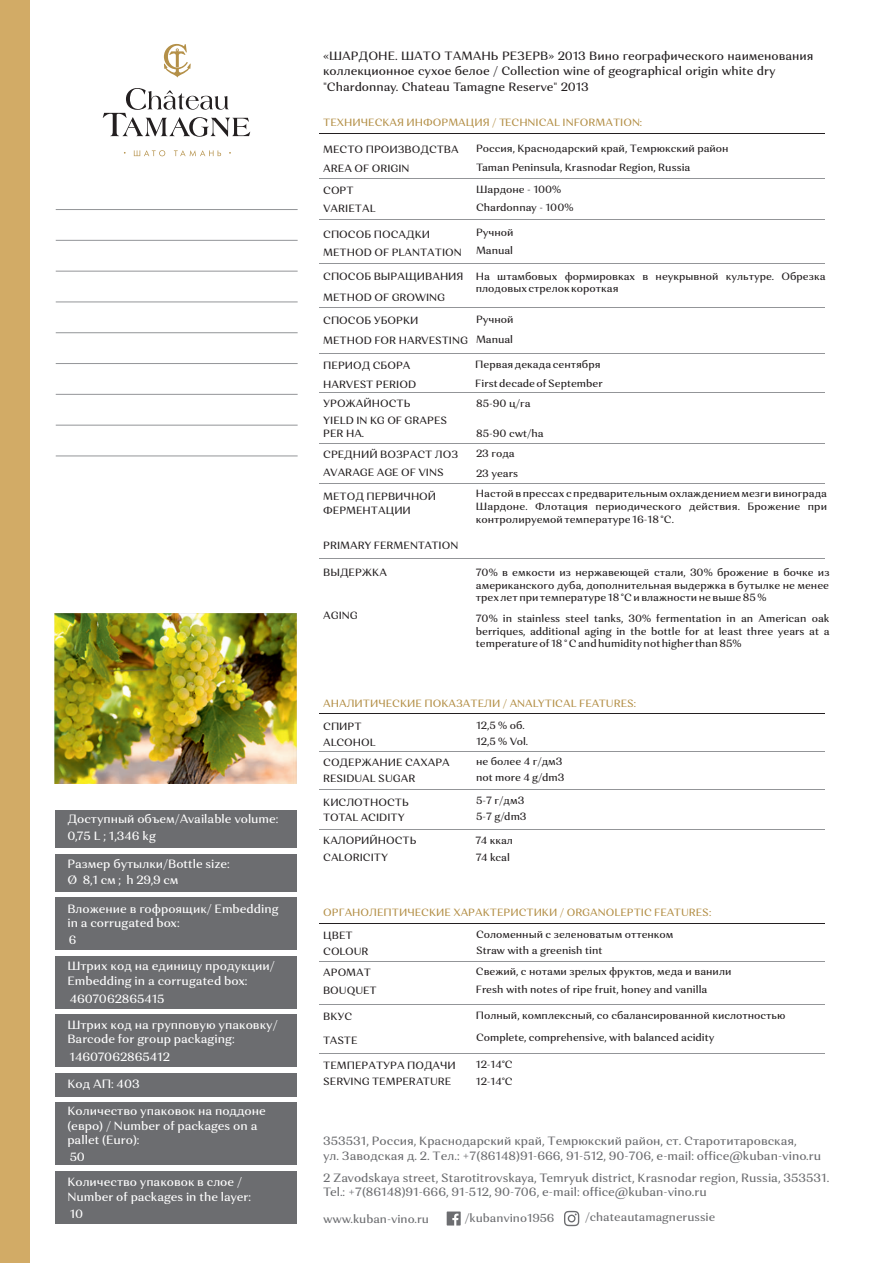
<style>
.page{position:relative;width:893px;height:1263px;background:#fff}
.page>*{position:absolute;margin:0;border:0;box-sizing:border-box;transform-origin:0 0}
.t1{font:500 12px/14.5px "Orchidea Pro";color:#fff}
.t2{font:500 12px/14.5px "Orchidea Pro";color:#6c6d70}
.t3{font:500 12px/15.6px "Orchidea Pro";color:#231f20}
.t4{font:500 11.7px "Orchidea Pro";color:#6c6d70}
.t5{font:500 10.5px/12.8px "Orchidea Pro";color:#231f20}
.t6{font:500 10.5px "Orchidea Pro";color:#b49048}
</style>
<div class="page">
<div style="left:0;top:0;width:30px;height:1263px;background:#d2ab66"></div>
<hr style="left:319px;top:133px;width:505px;height:1px;background:#231f20">
<hr style="left:319px;top:219px;width:505px;height:1px;background:#939598">
<hr style="left:319px;top:263px;width:505px;height:1px;background:#939598">
<hr style="left:319px;top:307px;width:505px;height:1px;background:#939598">
<hr style="left:319px;top:353px;width:505px;height:1px;background:#939598">
<hr style="left:319px;top:443px;width:505px;height:1px;background:#939598">
<hr style="left:319px;top:178px;width:505px;height:1px;background:#939598">
<hr style="left:319px;top:483px;width:505px;height:1px;background:#939598">
<hr style="left:319px;top:393px;width:505px;height:1px;background:#939598">
<hr style="left:319px;top:713px;width:505px;height:1px;background:#231f20">
<hr style="left:319px;top:789px;width:505px;height:1px;background:#939598">
<hr style="left:319px;top:829px;width:505px;height:1px;background:#939598">
<hr style="left:319px;top:752px;width:505px;height:1px;background:#939598">
<hr style="left:319px;top:923px;width:505px;height:1px;background:#231f20">
<hr style="left:319px;top:1004px;width:505px;height:1px;background:#939598">
<hr style="left:319px;top:1053px;width:505px;height:1px;background:#939598">
<hr style="left:319px;top:961px;width:505px;height:1px;background:#939598">
<svg style="left:103px;top:88px;width:147px;height:49px"></svg>
<svg style="left:134px;top:150px;width:31px;height:6px"></svg>
<svg style="left:174px;top:150px;width:47px;height:6px"></svg>
<svg style="left:164px;top:44px;width:27px;height:33px"></svg>
<hr style="left:56px;top:209px;width:242px;height:1px;background:#939598">
<hr style="left:56px;top:240px;width:242px;height:1px;background:#939598">
<hr style="left:56px;top:271px;width:242px;height:1px;background:#939598">
<hr style="left:56px;top:301px;width:242px;height:1px;background:#939598">
<hr style="left:56px;top:332px;width:242px;height:1px;background:#939598">
<hr style="left:56px;top:363px;width:242px;height:1px;background:#939598">
<hr style="left:56px;top:394px;width:242px;height:1px;background:#939598">
<hr style="left:56px;top:425px;width:242px;height:1px;background:#939598">
<hr style="left:56px;top:455px;width:242px;height:1px;background:#939598">
<div style="left:55px;top:810px;width:241px;height:37px;background:#6c6d70"></div>
<div style="left:55px;top:854px;width:241px;height:37px;background:#6c6d70"></div>
<div style="left:55px;top:898px;width:241px;height:52px;background:#6c6d70"></div>
<div style="left:55px;top:956px;width:241px;height:52px;background:#6c6d70"></div>
<div style="left:55px;top:1014px;width:241px;height:52px;background:#6c6d70"></div>
<div style="left:55px;top:1073px;width:241px;height:23px;background:#6c6d70"></div>
<div style="left:55px;top:1102px;width:241px;height:63px;background:#6c6d70"></div>
<div style="left:55px;top:1171px;width:241px;height:53px;background:#6c6d70"></div>
<hr style="left:319px;top:559px;width:505px;height:1px;background:#939598">
<img style="left:55px;top:613px;width:242px;height:170px">
<svg style="left:447px;top:1211px;width:14px;height:14px"></svg>
<svg style="left:564px;top:1211px;width:15px;height:15px"></svg>
<p class="t1" style="left:67px;top:812px;width:213px;line-height:16.8px">Доступный объем/Available volume:<br>0,75 L ; 1,346 kg</p>
<p class="t1" style="left:67px;top:857px;width:164px;line-height:15.8px">Размер бутылки/Bottle size:<br>Ø 8,1 см ; h 29,9 см</p>
<p class="t1" style="left:67px;top:902px;width:213px">Вложение в гофроящик/ Embedding in a corrugated box:</p>
<p class="t1" style="left:67px;top:928px;width:209px;line-height:26.4px">6<br>Штрих код на единицу продукции/</p>
<p class="t1" style="left:67px;top:973px;width:182px;line-height:17.9px">Embedding in a corrugated box:<br>4607062865415</p>
<p class="t1" style="left:67px;top:1018px;width:212px">Штрих код на групповую упаковку/<br>Barcode for group packaging:</p>
<p class="t1" style="left:70px;top:1051px;width:102px">14607062865412</p>
<p class="t1" style="left:67px;top:1077px;width:74px">Код АП: 403</p>
<p class="t1" style="left:67px;top:1104px;width:200px">Количество упаковок на поддоне (евро) / Number of packages on a pallet (Euro):</p>
<p class="t1" style="left:67px;top:1146px;width:176px;line-height:24.9px">50<br>Количество упаковок в слое /</p>
<p class="t1" style="left:67px;top:1189px;width:185px;line-height:17.1px">Number of packages in the layer:<br>10</p>
<p class="t3" style="left:323px;top:49px;width:492px">«ШАРДОНЕ. ШАТО ТАМАНЬ РЕЗЕРВ» 2013 Вино географического наименования коллекционное сухое белое / Collection wine of geographical origin white dry "Chardonnay. Chateau Tamagne Reserve" 2013</p>
<p class="t6" style="left:323px;top:118px;width:320px">ТЕХНИЧЕСКАЯ ИНФОРМАЦИЯ / TECHNICAL INFORMATION:</p>
<p class="t5" style="left:323px;top:140px;width:137px;line-height:19.2px">МЕСТО ПРОИЗВОДСТВА<br>AREA OF ORIGIN</p>
<p class="t5" style="left:476px;top:143px;width:254px">Россия, Краснодарский край, Темрюкский район</p>
<p class="t5" style="left:476px;top:162px;width:216px">Taman Peninsula, Krasnodar Region, Russia</p>
<p class="t5" style="left:323px;top:183px;width:54px;line-height:17.4px">СОРТ<br>VARIETAL</p>
<p class="t5" style="left:476px;top:184px;width:87px">Шардоне - 100%</p>
<p class="t5" style="left:476px;top:202px;width:99px">Chardonnay - 100%</p>
<p class="t5" style="left:323px;top:226px;width:140px;line-height:17.7px">СПОСОБ ПОСАДКИ<br>METHOD OF PLANTATION</p>
<p class="t5" style="left:323px;top:268px;width:142px;line-height:20.1px">СПОСОБ ВЫРАЩИВАНИЯ<br>METHOD OF GROWING</p>
<p class="t5" style="left:323px;top:312px;width:146px;line-height:19.6px">СПОСОБ УБОРКИ<br>METHOD FOR HARVESTING</p>
<p class="t5" style="left:323px;top:356px;width:95px;line-height:19.5px">ПЕРИОД СБОРА<br>HARVEST PERIOD<br>УРОЖАЙНОСТЬ</p>
<p class="t5" style="left:323px;top:414px;width:125px;line-height:13.5px">YIELD IN KG OF GRAPES<br>PER HA.</p>
<p class="t5" style="left:323px;top:446px;width:136px;line-height:18.5px">СРЕДНИЙ ВОЗРАСТ ЛОЗ<br>AVARAGE AGE OF VINS</p>
<p class="t5" style="left:323px;top:491px;width:115px;line-height:13.5px">МЕТОД ПЕРВИЧНОЙ<br>ФЕРМЕНТАЦИИ</p>
<p class="t5" style="left:323px;top:540px;width:137px">PRIMARY FERMENTATION</p>
<p class="t5" style="left:476px;top:227px;width:39px">Ручной</p>
<p class="t5" style="left:476px;top:245px;width:39px">Manual</p>
<p class="t5" style="left:476px;top:271px;width:351px">На штамбовых формировках в неукрывной культуре. Обрезка плодовых стрелок короткая</p>
<p class="t5" style="left:476px;top:314px;width:39px">Ручной</p>
<p class="t5" style="left:476px;top:334px;width:39px">Manual</p>
<p class="t5" style="left:475px;top:358px;width:127px">Первая декада сентября</p>
<p class="t5" style="left:475px;top:378px;width:129px">First decade of September</p>
<p class="t5" style="left:476px;top:397px;width:56px">85-90 ц/га</p>
<p class="t5" style="left:476px;top:428px;width:69px">85-90 cwt/ha</p>
<p class="t5" style="left:476px;top:468px;width:44px">23 years</p>
<p class="t5" style="left:476px;top:448px;width:40px">23 года</p>
<p class="t5" style="left:476px;top:488px;width:353px;text-align:justify">Настой в прессах с предварительным охлаждением мезги винограда Шардоне. Флотация периодического действия. Брожение при контролируемой температуре 16-18 °С.</p>
<p class="t5" style="left:323px;top:566px;width:65px">ВЫДЕРЖКА</p>
<p class="t5" style="left:476px;top:567px;width:355px;text-align:justify">70% в емкости из нержавеющей стали, 30% брожение в бочке из американского дуба, дополнительная выдержка в бутылке не менее трех лет при температуре 18 °С и влажности не выше 85 %</p>
<p class="t5" style="left:323px;top:610px;width:36px">AGING</p>
<p class="t5" style="left:476px;top:613px;width:355px;text-align:justify">70% in stainless steel tanks, 30% fermentation in an American oak berriques, additional aging in the bottle for at least three years at a temperature of 18 ° C and humidity not higher than 85%</p>
<p class="t6" style="left:323px;top:699px;width:314px">АНАЛИТИЧЕСКИЕ ПОКАЗАТЕЛИ / ANALYTICAL FEATURES:</p>
<p class="t5" style="left:323px;top:719px;width:54px;line-height:16.2px">СПИРТ<br>ALCOHOL</p>
<p class="t5" style="left:476px;top:720px;width:50px">12,5 % об.</p>
<p class="t5" style="left:476px;top:735px;width:54px">12,5 % Vol.</p>
<p class="t5" style="left:323px;top:756px;width:128px;line-height:15.8px">СОДЕРЖАНИЕ САХАРА<br>RESIDUAL SUGAR</p>
<p class="t5" style="left:476px;top:754px;width:90px;line-height:15.9px">не более 4 г/дм3 not more 4 g/dm3</p>
<p class="t5" style="left:323px;top:795px;width:87px;line-height:15.6px">КИСЛОТНОСТЬ<br>TOTAL ACIDITY</p>
<p class="t5" style="left:323px;top:835px;width:95px">КАЛОРИЙНОСТЬ</p>
<p class="t5" style="left:323px;top:852px;width:66px">CALORICITY</p>
<p class="t5" style="left:476px;top:795px;width:50px">5-7 г/дм3</p>
<p class="t5" style="left:475px;top:834px;width:39px">74 ккал</p>
<p class="t5" style="left:476px;top:810px;width:52px">5-7 g/dm3</p>
<p class="t5" style="left:476px;top:851px;width:36px">74 kcal</p>
<p class="t6" style="left:323px;top:908px;width:390px">ОРГАНОЛЕПТИЧЕСКИЕ ХАРАКТЕРИСТИКИ / ORGANOLEPTIC FEATURES:</p>
<p class="t5" style="left:323px;top:928px;width:47px;line-height:16.2px">ЦВЕТ<br>COLOUR</p>
<p class="t5" style="left:323px;top:964px;width:55px;line-height:18px">АРОМАТ<br>BOUQUET</p>
<p class="t5" style="left:323px;top:1011px;width:31px">ВКУС</p>
<p class="t5" style="left:323px;top:1034px;width:36px">TASTE</p>
<p class="t5" style="left:476px;top:929px;width:199px">Соломенный с зеленоватым оттенком</p>
<p class="t5" style="left:476px;top:945px;width:128px">Straw with a greenish tint</p>
<p class="t5" style="left:476px;top:983px;width:233px">Fresh with notes of ripe fruit, honey and vanilla</p>
<p class="t5" style="left:476px;top:1032px;width:240px">Complete, comprehensive, with balanced acidity</p>
<p class="t5" style="left:476px;top:965px;width:257px">Свежий, с нотами зрелых фруктов, меда и ванили</p>
<p class="t5" style="left:476px;top:1009px;width:311px">Полный, комплексный, со сбалансированной кислотностью</p>
<p class="t5" style="left:323px;top:1058px;width:134px;line-height:16.6px">ТЕМПЕРАТУРА ПОДАЧИ<br>SERVING TEMPERATURE</p>
<p class="t5" style="left:476px;top:1057px;width:38px;line-height:17.2px">12-14°C<br>12-14°C</p>
<p class="t2" style="left:323px;top:1135px;width:500px">353531, Россия, Краснодарский край, Темрюкский район, ст. Старотитаровская,<br>ул. Заводская д. 2. Тел.: +7(86148)91-666, 91-512, 90-706, e-mail: office@kuban-vino.ru</p>
<p class="t2" style="left:323px;top:1171px;width:508px">2 Zavodskaya street, Starotitrovskaya, Temryuk district, Krasnodar region, Russia, 353531.<br>Tel.: +7(86148)91-666, 91-512, 90-706, e-mail: office@kuban-vino.ru</p>
<p class="t4" style="left:323px;top:1214px;width:107px">www.kuban-vino.ru</p>
<p class="t4" style="left:465px;top:1213px;width:91px">/kubanvino1956</p>
<p class="t4" style="left:585px;top:1212px;width:132px">/chateautamagnerussie</p>
</div>
